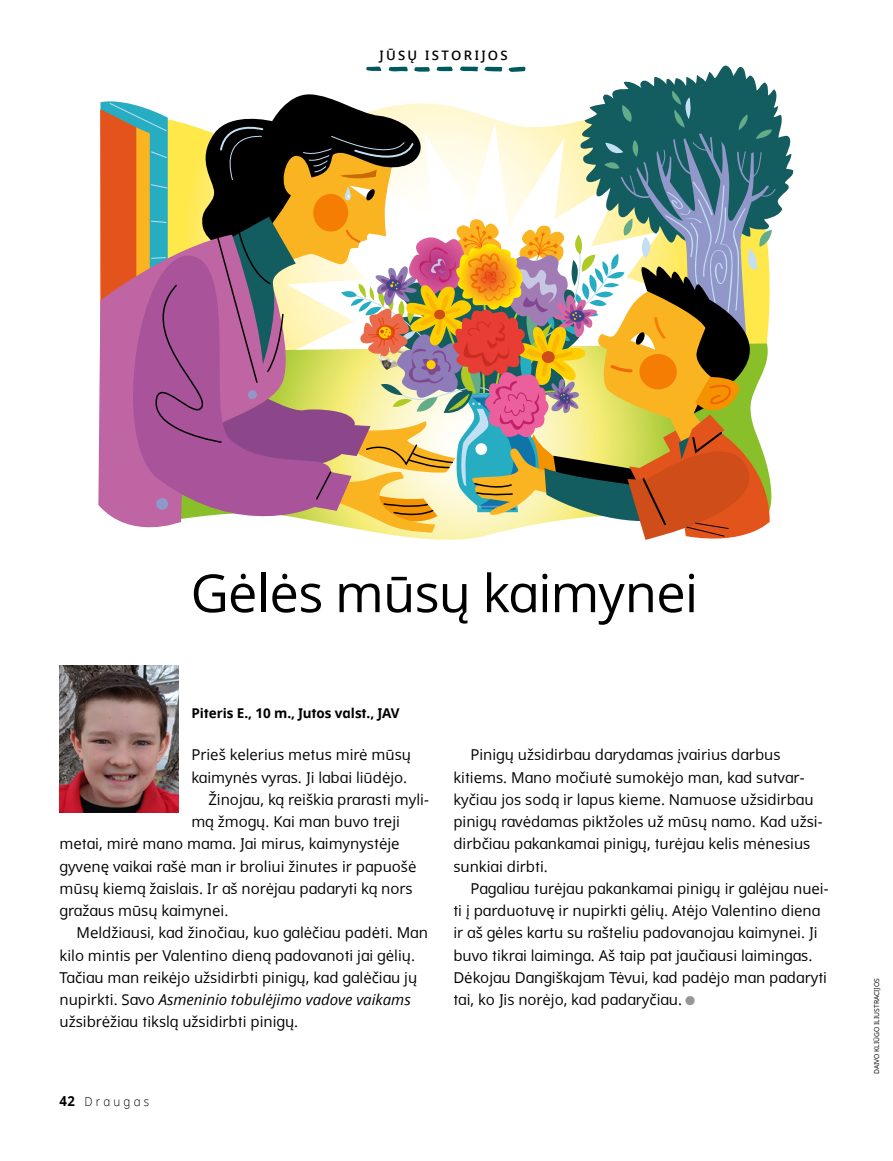
<style>
.page{position:relative;width:893px;height:1161px;background:#fff}
.page>*{position:absolute;margin:0;border:0;box-sizing:border-box;transform-origin:0 0}
.t1{font:52.5px "Dots Solidlds Lat";letter-spacing:-.015em;color:#000}
.p1{font:15px/22.2px "Dots Solidlds Lat";color:#000}
.p1_first{font:15px/22.2px "Dots Solidlds Lat";color:#000}
.t2{font:700 13.5px "Dots Solidlds Lat";letter-spacing:-.005em;color:#000}
.t3{font:600 13.2px "Dots Solidlds Lat";letter-spacing:.175em;color:#000}
.t4{font:300 12.3px "Dots Solidlds Lat";letter-spacing:.28em;color:#000;scale:.95 1}
.t5{font:6.75px "Dots Solidlds Lat";color:#000}
.s1{font-style:italic}
.s2{font-family:"Ding P Ilds Dpi";font-size:12.75px;color:#969798}
.s3{font-weight:700;font-size:13.8px}
</style>
<div class="page">
<img style="left:60px;top:666px;width:119px;height:147px">
<svg style="left:100px;top:65px;width:694px;height:475px"></svg>
<p class="t3" style="left:380px;top:45px;width:130px">JŪSŲ ISTORIJOS</p>
<p class="t1" style="left:191px;top:555px;width:509px">Gėlės mūsų kaimynei</p>
<p class="t2" style="left:191px;top:702px;width:210px">Piteris E., 10 m., Jutos valst., JAV</p>
<p class="p1_first" style="left:191px;top:744px;width:221px">Prieš kelerius metus mirė mūsų kaimynės vyras. Ji labai liūdėjo.</p>
<p class="p1" style="left:208px;top:788px;width:222px">Žinojau, ką reiškia prarasti myli-</p>
<p class="p1" style="left:191px;top:810px;width:210px">mą žmogų. Kai man buvo treji</p>
<p class="p1" style="left:60px;top:833px;width:342px">metai, mirė mano mama. Jai mirus, kaimynystėje</p>
<p class="p1" style="left:60px;top:855px;width:358px">gyvenę vaikai rašė man ir broliui žinutes ir papuošė</p>
<p class="p1" style="left:60px;top:877px;width:355px">mūsų kiemą žaislais. Ir aš norėjau padaryti ką nors</p>
<p class="p1" style="left:60px;top:899px;width:170px">gražaus mūsų kaimynei.</p>
<p class="p1" style="left:60px;top:922px;width:370px;text-indent:17px">Meldžiausi, kad žinočiau, kuo galėčiau padėti. Man kilo mintis per Valentino dieną padovanoti jai gėlių.<br>Tačiau man reikėjo užsidirbti pinigų, kad galėčiau jų nupirkti. Savo <span class="s1">Asmeninio tobulėjimo vadove vaikams </span>užsibrėžiau tikslą užsidirbti pinigų.</p>
<p class="p1" style="left:453px;top:744px;width:371px;text-indent:17px">Pinigų užsidirbau darydamas įvairius darbus kitiems. Mano močiutė sumokėjo man, kad sutvar&shy;kyčiau jos sodą ir lapus kieme. Namuose užsidirbau pinigų ravėdamas piktžoles už mūsų namo. Kad užsi&shy;dirbčiau pakankamai pinigų, turėjau kelis mėnesius sunkiai dirbti.</p>
<p class="p1" style="left:453px;top:877px;width:377px;text-indent:17px">Pagaliau turėjau pakankamai pinigų ir galėjau nuei&shy;ti į parduotuvę ir nupirkti gėlių. Atėjo Valentino diena ir aš gėles kartu su rašteliu padovanojau kaimynei. Ji buvo tikrai laiminga. Aš taip pat jaučiausi laimingas.<br>Dėkojau Dangiškajam Tėvui, kad padėjo man padaryti tai, ko Jis norėjo, kad padaryčiau. <span class="s2">●</span></p>
<p class="t4" style="left:60px;top:1092px;width:96px"><span class="s3">42</span> Draugas</p>
<p class="t5" style="left:872px;top:1074px;width:97px;rotate:-90deg">DAIVO KLIŪGO ILIUSTRACIJOS</p>
</div>
